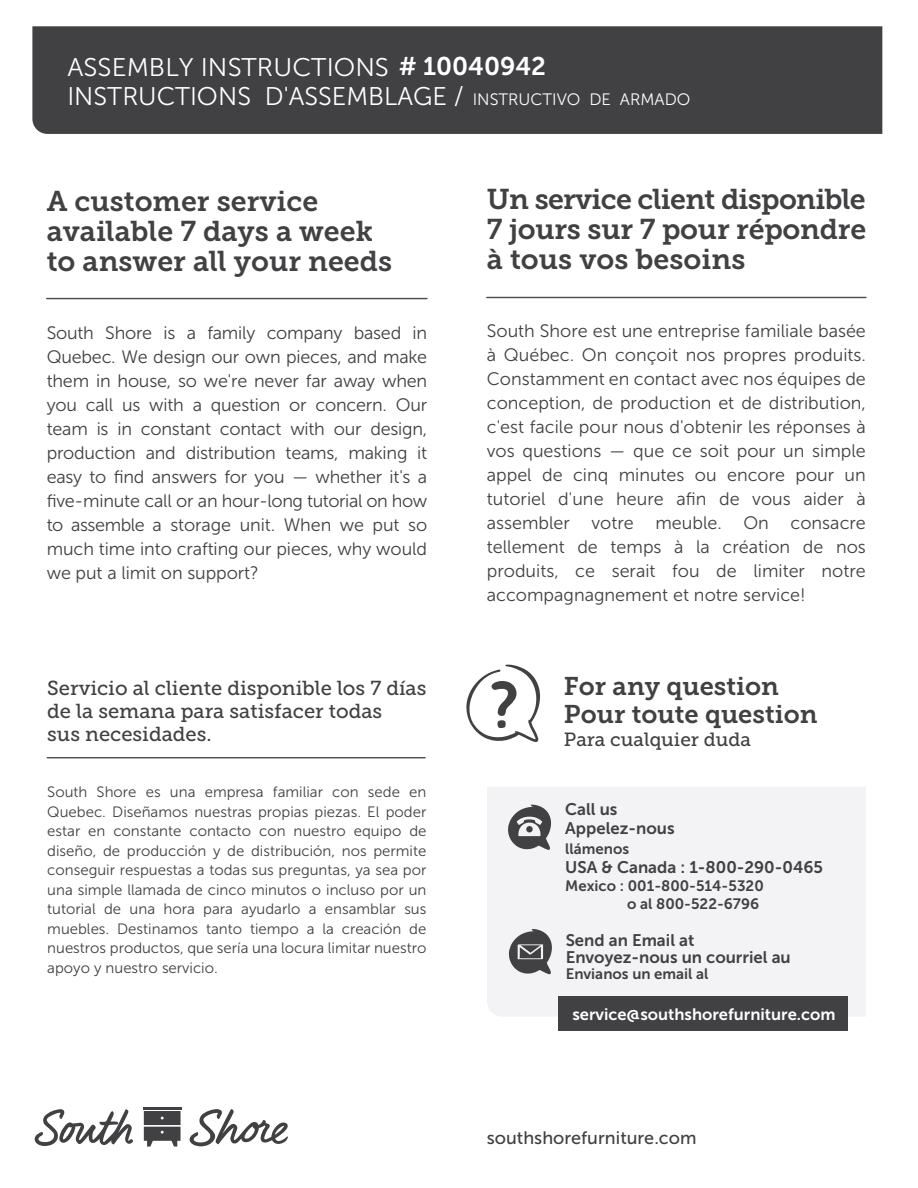
<style>
.page{position:relative;width:918px;height:1188px;background:#fff}
.page>*{position:absolute;margin:0;border:0;box-sizing:border-box;transform-origin:0 0}
.t1{font:28.5px/30px "Museo Slab 700";color:#414042}
.t2{font:25.5px/28.8px "Museo Sans 300";color:#fff}
.t3{font:25.5px/28.5px "Museo Slab 700";color:#414042}
.t4{font:20.1px/23.1px "Museo Slab 500";color:#414042}
.t5{font:19.05px "Museo Slab 500";color:#414042}
.t6{font:18px/24px "Museo Sans 300";letter-spacing:-.005em;color:#414042;text-align:justify}
.t7{font:18px "Museo Sans 500";color:#414042}
.t8{font:16.8px/19.5px "Museo Sans 700";color:#414042}
.t9{font:16.5px "Museo Sans 700";color:#fff}
.t10{font:15px/19.5px "Museo Sans 300";color:#414042;text-align:justify}
.t11{font:15px/18.1px "Museo Sans 700";color:#414042}
.s1{font-family:"Museo Sans 700"}
.s2{font-size:16.5px}
</style>
<div class="page">
<div style="left:487px;top:787px;width:378px;height:229px;background:#f3f3f5"></div>
<div style="left:32px;top:26px;width:850px;height:108px;background:#414042"></div>
<hr style="left:143px;top:1107px;width:39px;height:2px;background:#414042">
<svg style="left:34px;top:1109px;width:254px;height:38px"></svg>
<div style="left:558px;top:997px;width:290px;height:34px;background:#414042"></div>
<hr style="left:487px;top:297px;width:379px;height:1px;background:#514e51">
<hr style="left:47px;top:298px;width:380px;height:1px;background:#514e51">
<hr style="left:47px;top:757px;width:378px;height:1px;background:#514e51">
<svg style="left:466px;top:665px;width:74px;height:77px"></svg>
<svg style="left:508px;top:805px;width:43px;height:45px"></svg>
<svg style="left:509px;top:929px;width:43px;height:45px"></svg>
<h2 class="t2" style="left:67px;top:53px;width:625px">ASSEMBLY INSTRUCTIONS <span class="s1"># 10040942<br></span>INSTRUCTIONS D'ASSEMBLAGE / <span class="s2">INSTRUCTIVO DE ARMADO</span></h2>
<h1 class="t1" style="left:47px;top:186px;width:347px">A customer service available 7 days a week to answer all your needs</h1>
<h1 class="t1" style="left:487px;top:185px;width:381px;text-align:justify">Un service client disponible 7 jours sur 7 pour répondre à tous vos besoins</h1>
<p class="t6" style="left:47px;top:321px;width:382px">South Shore is a family company based in Quebec. We design our own pieces, and make them in house, so we're never far away when you call us with a question or concern. Our team is in constant contact with our design, production and distribution teams, making it easy to find answers for you — whether it's a five-minute call or an hour-long tutorial on how to assemble a storage unit. When we put so much time into crafting our pieces, why would we put a limit on support?</p>
<p class="t6" style="left:487px;top:319px;width:381px">South Shore est une entreprise familiale basée à Québec. On conçoit nos propres produits.<br>Constamment en contact avec nos équipes de conception, de production et de distribution, c'est facile pour nous d'obtenir les réponses à vos questions — que ce soit pour un simple appel de cinq minutes ou encore pour un tutoriel d'une heure afin de vous aider à assembler votre meuble. On consacre tellement de temps à la création de nos produits, ce serait fou de limiter notre accompagnagnement et notre service!</p>
<p class="t4" style="left:47px;top:676px;width:381px">Servicio al cliente disponible los 7 días de la semana para satisfacer todas<br>sus necesidades.</p>
<h2 class="t3" style="left:564px;top:672px;width:255px">For any question<br>Pour toute question</h2>
<p class="t5" style="left:564px;top:729px;width:189px">Para cualquier duda</p>
<p class="t10" style="left:47px;top:782px;width:381px">South Shore es una empresa familiar con sede en Quebec. Diseñamos nuestras propias piezas. El poder estar en constante contacto con nuestro equipo de diseño, de producción y de distribución, nos permite conseguir respuestas a todas sus preguntas, ya sea por una simple llamada de cinco minutos o incluso por un tutorial de una hora para ayudarlo a ensamblar sus muebles. Destinamos tanto tiempo a la creación de nuestros productos, que sería una locura limitar nuestro apoyo y nuestro servicio.</p>
<p class="t8" style="left:565px;top:799px;width:111px">Call us<br>Appelez-nous</p>
<p class="t11" style="left:565px;top:839px;width:65px">llámenos</p>
<p class="t8" style="left:565px;top:858px;width:259px">USA &amp; Canada : 1-800-290-0465</p>
<p class="t11" style="left:627px;top:877px;width:138px;text-indent:-62px">Mexico : 001-800-514-5320 o al 800-522-6796</p>
<p class="t8" style="left:566px;top:932px;width:227px;line-height:16.8px">Send an Email at<br>Envoyez-nous un courriel au</p>
<p class="t11" style="left:566px;top:965px;width:144px">Envianos un email al</p>
<p class="t9" style="left:572px;top:1005px;width:264px">service@southshorefurniture.com</p>
<p class="t7" style="left:487px;top:1128px;width:211px">southshorefurniture.com</p>
</div>
